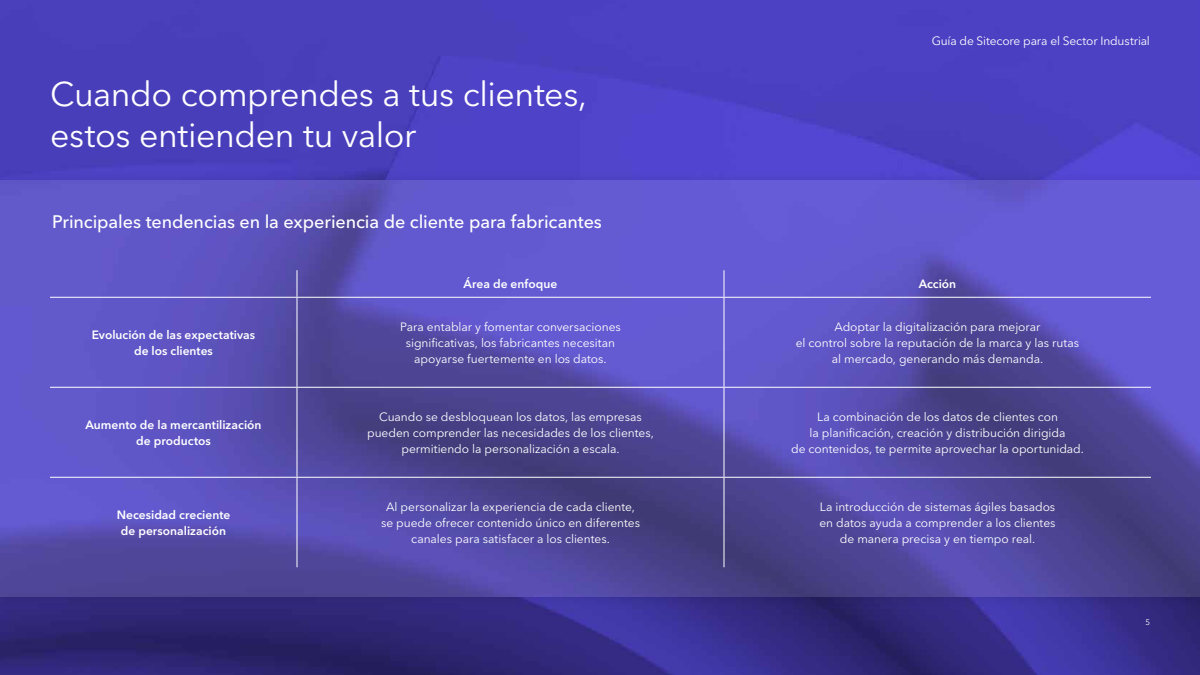
<style>
.page{position:relative;width:1200px;height:675px;background:#fff}
.page>*{position:absolute;margin:0;border:0;box-sizing:border-box;transform-origin:0 0}
.t1{font:34px/40.8px "Avenir Next LT Pro";letter-spacing:-.015em;color:#fff}
.t2{font:500 18px "Avenir Next LT Pro";letter-spacing:-.005em;color:#fff}
.t3{font:12px/16px "Avenir Next LT Pro";letter-spacing:-.005em;color:#fff;text-align:center}
.t4{font:600 12px/16px "Avenir Next LT Pro";color:#fff;text-align:center}
.t5{font:8px "Avenir Next LT Pro";color:#fff}
</style>
<div class="page">
<img style="left:0;top:0;width:1200px;height:675px">
<div style="left:0;top:169px;width:1200px;height:439px;background:#000;opacity:.1"></div>
<img style="left:0;top:180px;width:1200px;height:417px">
<hr style="left:296px;top:270px;width:2px;height:27px;background:#fff">
<svg style="left:724px;top:270px;width:1px;height:27px"></svg>
<hr style="left:50px;top:297px;width:247px;height:1px;background:#fff">
<hr style="left:297px;top:297px;width:427px;height:1px;background:#fff">
<hr style="left:296px;top:298px;width:2px;height:89px;background:#fff">
<hr style="left:724px;top:297px;width:427px;height:1px;background:#fff">
<hr style="left:724px;top:298px;width:1px;height:89px;background:#fff">
<hr style="left:50px;top:387px;width:247px;height:1px;background:#fff">
<hr style="left:297px;top:387px;width:427px;height:1px;background:#fff">
<hr style="left:296px;top:388px;width:2px;height:89px;background:#fff">
<hr style="left:724px;top:387px;width:427px;height:1px;background:#fff">
<hr style="left:724px;top:388px;width:1px;height:89px;background:#fff">
<hr style="left:50px;top:477px;width:247px;height:1px;background:#fff">
<hr style="left:297px;top:477px;width:427px;height:1px;background:#fff">
<hr style="left:296px;top:478px;width:2px;height:89px;background:#fff">
<hr style="left:724px;top:477px;width:427px;height:1px;background:#fff">
<hr style="left:724px;top:478px;width:1px;height:89px;background:#fff">
<h1 class="t1" style="left:50px;top:73px;width:539px">Cuando comprendes a tus clientes, estos entienden tu valor</h1>
<h2 class="t2" style="left:52px;top:210px;width:551px">Principales tendencias en la experiencia de cliente para fabricantes</h2>
<p class="t3" style="left:932px;top:32px;width:220px">Guía de Sitecore para el Sector Industrial</p>
<p class="t4" style="left:464px;top:276px;width:95px">Área de enfoque</p>
<p class="t4" style="left:919px;top:276px;width:39px">Acción</p>
<p class="t4" style="left:92px;top:327px;width:165px">Evolución de las expectativas de los clientes</p>
<p class="t3" style="left:400px;top:319px;width:222px">Para entablar y fomentar conversaciones significativas, los fabricantes necesitan apoyarse fuertemente en los datos.</p>
<p class="t3" style="left:796px;top:319px;width:285px">Adoptar la digitalización para mejorar<br>el control sobre la reputación de la marca y las rutas al mercado, generando más demanda.</p>
<p class="t4" style="left:86px;top:417px;width:177px">Aumento de la mercantilización de productos</p>
<p class="t3" style="left:367px;top:409px;width:288px">Cuando se desbloquean los datos, las empresas pueden comprender las necesidades de los clientes, permitiendo la personalización a escala.</p>
<p class="t3" style="left:791px;top:409px;width:294px">La combinación de los datos de clientes con<br>la planificación, creación y distribución dirigida<br>de contenidos, te permite aprovechar la oportunidad.</p>
<p class="t4" style="left:117px;top:507px;width:115px">Necesidad creciente de personalización</p>
<p class="t3" style="left:381px;top:499px;width:261px">Al personalizar la experiencia de cada cliente, se puede ofrecer contenido único en diferentes canales para satisfacer a los clientes.</p>
<p class="t3" style="left:820px;top:499px;width:238px">La introducción de sistemas ágiles basados en datos ayuda a comprender a los clientes de manera precisa y en tiempo real.</p>
<p class="t5" style="left:1145px;top:617px;width:6px">5</p>
</div>
